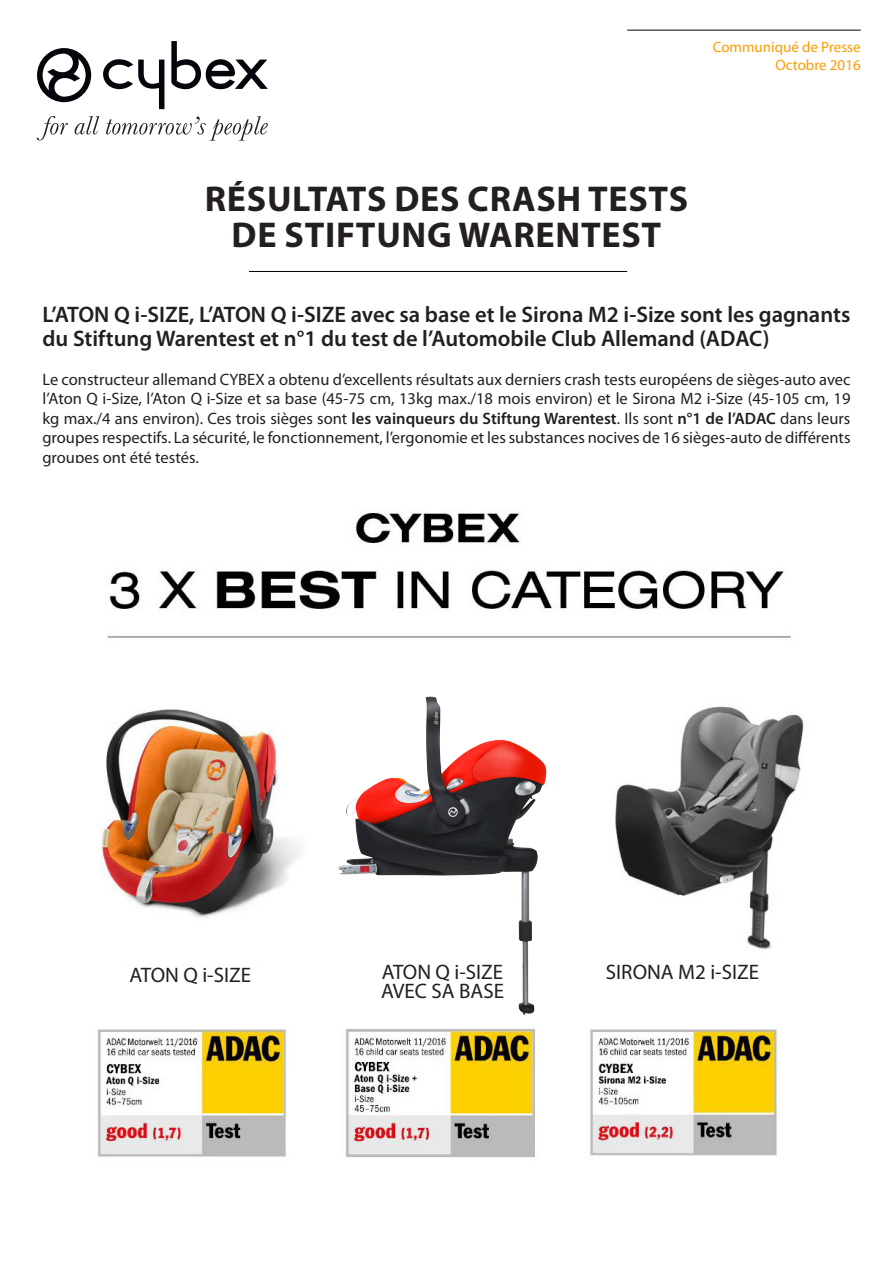
<style>
.page{position:relative;width:893px;height:1263px;background:#fff}
.page>*{position:absolute;margin:0;border:0;box-sizing:border-box;transform-origin:0 0}
.t1{font:700 36px "Myriad Pro";letter-spacing:.02em;color:#231f20}
.t2{font:600 22.5px/24px "Myriad Pro";color:#231f20}
.t3{font:21px "Myriad Pro";color:#231f20}
.t4{font:16.5px/19.5px "Myriad Pro";color:#231f20;text-align:justify}
.t5{font:15px "Myriad Pro";color:#fe9c00}
.s1{font-weight:600}
</style>
<div class="page">
<svg style="left:103px;top:59px;width:61px;height:50px"></svg>
<svg style="left:171px;top:41px;width:97px;height:48px"></svg>
<svg style="left:37px;top:48px;width:54px;height:54px"></svg>
<svg style="left:37px;top:116px;width:231px;height:25px"></svg>
<hr style="left:627px;top:30px;width:234px;height:1px;background:#000">
<hr style="left:249px;top:271px;width:378px;height:1px;background:#000">
<img style="left:97px;top:511px;width:707px;height:647px">
<div style="left:47px;top:966px;width:287px;height:30px;background:#fff"></div>
<div style="left:539px;top:963px;width:287px;height:30px;background:#fff"></div>
<img style="left:323px;top:689px;width:247px;height:337px">
<div style="left:378px;top:963px;width:129px;height:51px;background:#fff"></div>
<p class="t5" style="left:713px;top:38px;width:149px">Communiqué de Presse</p>
<p class="t5" style="left:775px;top:56px;width:87px">Octobre 2016</p>
<p class="t1" style="left:205px;top:175px;width:485px">RÉSULTATS DES CRASH TESTS</p>
<p class="t1" style="left:232px;top:211px;width:431px">DE STIFTUNG WARENTEST</p>
<p class="t2" style="left:43px;top:301px;width:809px">L’ATON Q i-SIZE, L’ATON Q i-SIZE avec sa base et le Sirona M2 i-Size sont les gagnants du Stiftung Warentest et n°1 du test de l’Automobile Club Allemand (ADAC)</p>
<p class="t4" style="left:43px;top:369px;width:809px">Le constructeur allemand CYBEX a obtenu d’excellents résultats aux derniers crash tests européens de sièges-auto avec l’Aton Q i-Size, l’Aton Q i-Size et sa base (45-75 cm, 13kg max./18 mois environ) et le Sirona M2 i-Size (45-105 cm, 19 kg max./4 ans environ). Ces trois sièges sont <span class="s1">les vainqueurs du Stiftung Warentest</span>. Ils sont <span class="s1">n°1 de l’ADAC</span> dans leurs groupes respectifs. La sécurité, le fonctionnement, l’ergonomie et les substances nocives de 16 sièges-auto de différents groupes ont été testés.</p>
<p class="t3" style="left:130px;top:962px;width:123px">ATON Q i-SIZE</p>
<p class="t3" style="left:382px;top:959px;width:123px">ATON Q i-SIZE</p>
<p class="t3" style="left:606px;top:959px;width:155px">SIRONA M2 i-SIZE</p>
<p class="t3" style="left:381px;top:978px;width:124px">AVEC SA BASE</p>
</div>
